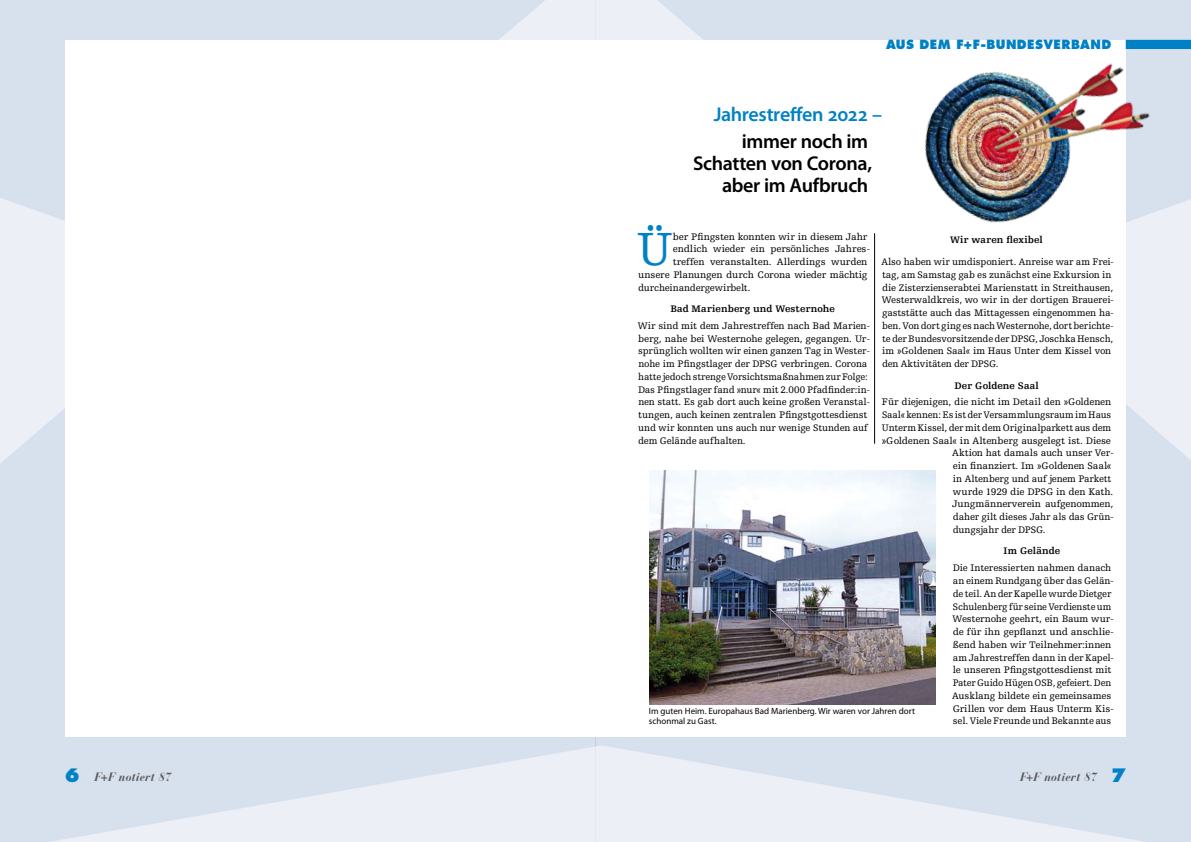
<style>
.page{position:relative;width:1191px;height:842px;background:#fff}
.page>*{position:absolute;margin:0;border:0;box-sizing:border-box;transform-origin:0 0}
.t1{font:49.1px "Egyptienne FLT Std";color:#0081c6}
.t2{font:600 20px/22px "Myriad Pro";letter-spacing:-.02em;color:#000;text-align:right}
.t3{font:600 20px "Myriad Pro";letter-spacing:-.02em;color:#0081c6}
.t4{font:800 12.4px "Futura Std";letter-spacing:.035em;color:#0081c6}
.t5{font:italic 700 12px "Bauer Bodoni Std";letter-spacing:.01em;color:#58585a}
.t6{font:10px/12.8px "Egyptienne FLT Std";letter-spacing:-.015em;color:#000}
.t7{font:700 10px "Egyptienne FLT Std";letter-spacing:.005em;color:#000}
.t8{font:10px "Egyptienne FLT Std";letter-spacing:-.015em;color:#000;scale:.96 1}
.t9{font:9px/10px "Myriad Pro";color:#000}
.s1{font-family:"Futura Std";font-weight:800;font-style:normal;font-size:18px;color:#0081c6}
</style>
<div class="page">
<div style="left:1125px;top:40px;width:66px;height:9px;background:#0081c6"></div>
<img style="left:897px;top:7px;width:272px;height:257px">
<hr style="left:874px;top:233px;width:1px;height:211px;background:#000">
<img style="left:650px;top:471px;width:285px;height:234px">
<p class="t4" style="left:886px;top:37px;width:227px">AUS DEM F+F-BUNDESVERBAND</p>
<h2 class="t3" style="left:713px;top:101px;width:170px">Jahrestreffen 2022 –</h2>
<h2 class="t2" style="left:693px;top:130px;width:181px">immer noch im<br>Schatten von Corona, aber im Aufbruch</h2>
<h1 class="t1" style="left:637px;top:222px;width:37px">Ü</h1>
<p class="t6" style="left:673px;top:230px;width:196px">ber Pfingsten konnten wir in diesem Jahr</p>
<p class="t7" style="left:950px;top:234px;width:94px">Wir waren flexibel</p>
<p class="t6" style="left:881px;top:256px;width:234px">Also haben wir umdisponiert. Anreise war am Frei&shy;tag, am Samstag gab es zunächst eine Exkursion in die Zisterzienserabtei Marienstatt in Streithausen, Westerwaldkreis, wo wir in der dortigen Brauerei&shy;gaststätte auch das Mittagessen eingenommen ha&shy;ben. Von dort ging es nach Westernohe, dort berichte&shy;te der Bundesvorsitzende der DPSG, Joschka Hensch, im »Goldenen Saal« im Haus Unter dem Kissel von den Aktivitäten der DPSG.</p>
<p class="t7" style="left:954px;top:380px;width:86px">Der Goldene Saal</p>
<p class="t6" style="left:882px;top:396px;width:231px">Für diejenigen, die nicht im Detail den »Goldenen</p>
<p class="t8" style="left:882px;top:409px;width:240px">Saal« kennen: Es ist der Versammlungsraum im Haus</p>
<p class="t6" style="left:882px;top:421px;width:231px">Unterm Kissel, der mit dem Originalparkett aus dem</p>
<p class="t6" style="left:882px;top:434px;width:231px">»Goldenen Saal« in Altenberg ausgelegt ist. Diese</p>
<p class="t6" style="left:952px;top:447px;width:163px">Aktion hat damals auch unser Ver-</p>
<p class="t6" style="left:953px;top:460px;width:160px">ein finanziert. Im »Goldenen Saal«</p>
<p class="t6" style="left:953px;top:472px;width:160px">in Altenberg und auf jenem Parkett</p>
<p class="t6" style="left:953px;top:485px;width:162px">wurde 1929 die DPSG in den Kath.</p>
<p class="t6" style="left:952px;top:498px;width:162px">Jungmännerverein aufgenommen,</p>
<p class="t6" style="left:952px;top:511px;width:163px">daher gilt dieses Jahr als das Grün-</p>
<p class="t6" style="left:952px;top:523px;width:94px">dungsjahr der DPSG.</p>
<p class="t7" style="left:1003px;top:546px;width:58px">Im Gelände</p>
<p class="t6" style="left:952px;top:562px;width:163px">Die Interessierten nahmen danach an einem Rundgang über das Gelän&shy;de teil. An der Kapelle wurde Dietger Schulenberg für seine Verdienste um Westernohe geehrt, ein Baum wur&shy;de für ihn gepflanzt und anschlie&shy;ßend haben wir Teilnehmer:innen am Jahrestreffen dann in der Kapel&shy;le unseren Pfingstgottesdienst mit Pater Guido Hügen OSB, gefeiert. Den Ausklang bildete ein gemeinsames Grillen vor dem Haus Unterm Kis&shy;sel. Viele Freunde und Bekannte aus</p>
<p class="t6" style="left:673px;top:243px;width:199px">endlich wieder ein persönliches Jahres-</p>
<p class="t6" style="left:673px;top:256px;width:196px">treffen veranstalten. Allerdings wurden</p>
<p class="t6" style="left:638px;top:268px;width:231px">unsere Planungen durch Corona wieder mächtig</p>
<p class="t6" style="left:638px;top:281px;width:114px">durcheinandergewirbelt.</p>
<p class="t7" style="left:670px;top:303px;width:166px">Bad Marienberg und Westernohe</p>
<p class="t6" style="left:638px;top:319px;width:234px">Wir sind mit dem Jahrestreffen nach Bad Marien&shy;berg, nahe bei Westernohe gelegen, gegangen. Ur&shy;sprünglich wollten wir einen ganzen Tag in Wester&shy;nohe im Pfingstlager der DPSG verbringen. Corona hatte jedoch strenge Vorsichtsmaßnahmen zur Folge:<br>Das Pfingstlager fand »nur« mit 2.000 Pfadfinder:in&shy;nen statt. Es gab dort auch keine großen Veranstal&shy;tungen, auch keinen zentralen Pfingstgottesdienst und wir konnten uns auch nur wenige Stunden auf dem Gelände aufhalten.</p>
<p class="t9" style="left:649px;top:706px;width:268px">Im guten Heim. Europahaus Bad Marienberg. Wir waren vor Jahren dort schonmal zu Gast.</p>
<p class="t5" style="left:65px;top:770px;width:108px"><span class="s1">6</span> F+F notiert 87</p>
<p class="t5" style="left:1020px;top:770px;width:107px">F+F notiert 87 <span class="s1">7</span></p>
</div>
